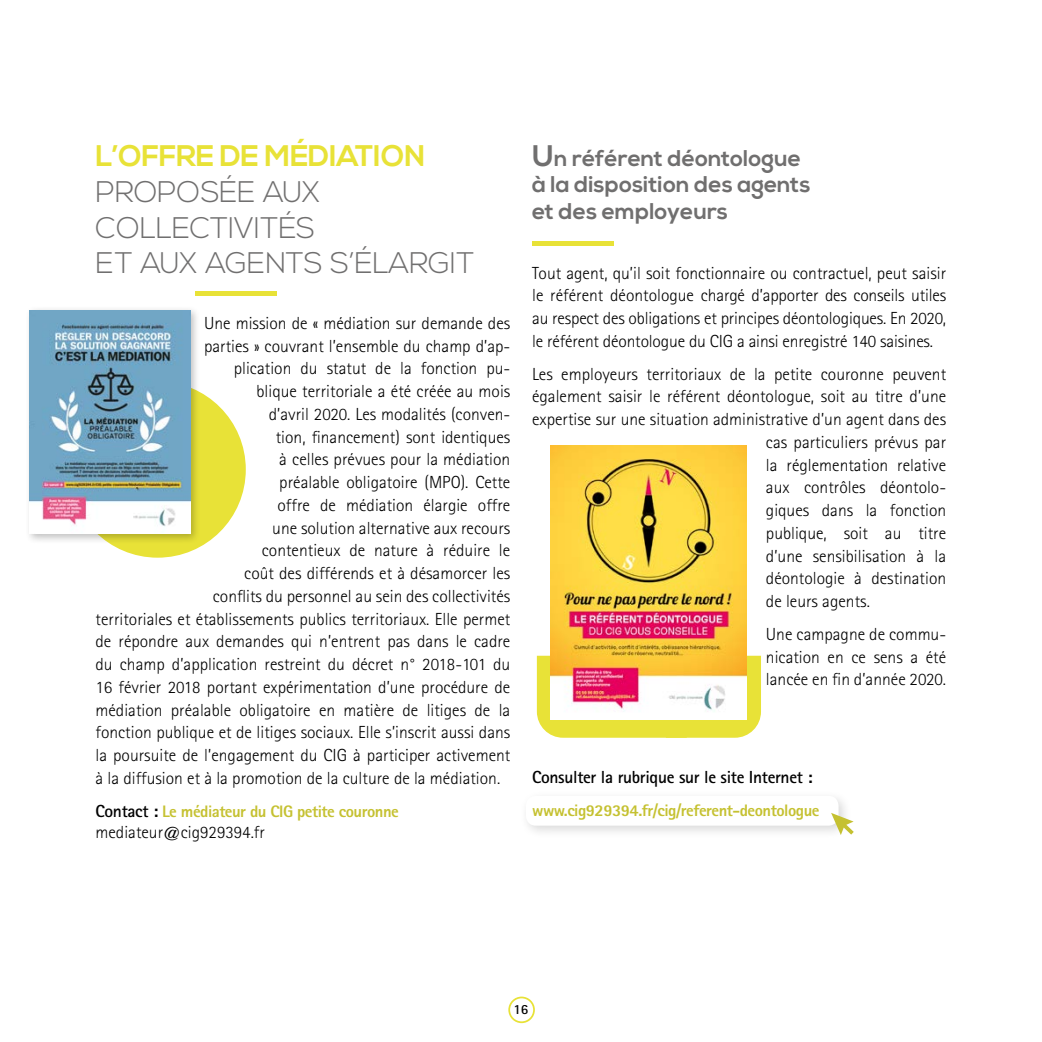
<style>
.page{position:relative;width:1042px;height:1042px;background:#fff}
.page>*{position:absolute;margin:0;border:0;box-sizing:border-box;transform-origin:0 0}
.t1{font:300 29.75px/35.7px "Nexa";letter-spacing:-.01em;color:#706f6f}
.t2{font:700 29.75px "Nexa";letter-spacing:-.01em;color:#e8e237}
.t3{font:700 22.75px/26.2px "Nexa";color:#706f6f}
.t4{font:300 17.5px/22.8px "Rotis Sans Serif";color:#000;text-align:justify}
.t5{font:700 17.5px "Rotis Sans Serif";letter-spacing:-.02em;color:#000}
.t6{font:800 16.62px "Rotis Sans Serif";letter-spacing:-.03em;color:#c5c131}
.t7{font:700 14px "Rotis Sans Serif";color:#000}
.s1{font-weight:700;font-size:17.5px;color:#000}
.s2{font-size:29.75px}
</style>
<div class="page">
<div style="left:519px;top:789px;width:333px;height:50px;background:#000;opacity:.15"></div>
<div style="left:526px;top:796px;width:312px;height:29px;background:#fff;border-radius:10px"></div>
<svg style="left:831px;top:813px;width:23px;height:22px"></svg>
<div style="left:508px;top:996px;width:27px;height:27px;border:2px solid #e8e237;border-radius:50%"></div>
<div style="left:69px;top:381px;width:177px;height:177px;background:#e8e237;border-radius:50%"></div>
<div style="left:25px;top:306px;width:176px;height:238px;background:#000;opacity:.25"></div>
<img style="left:30px;top:310px;width:161px;height:223px">
<hr style="left:195px;top:292px;width:82px;height:4px;background:#e8e237">
<hr style="left:532px;top:242px;width:82px;height:4px;background:#e8e237">
<svg style="left:537px;top:656px;width:224px;height:82px;background:#eae44a"></svg>
<img style="left:551px;top:445px;width:196px;height:274px">
<h1 class="t2" style="left:95px;top:139px;width:331px">L’OFFRE DE MÉDIATION</h1>
<h1 class="t1" style="left:95px;top:175px;width:381px">PROPOSÉE AUX<br>COLLECTIVITÉS<br>ET AUX AGENTS S’ÉLARGIT</h1>
<p class="t4" style="left:204px;top:311px;width:308px">Une mission de « médiation sur demande des</p>
<p class="t4" style="left:204px;top:334px;width:308px">parties » couvrant l’ensemble du champ d’ap-</p>
<p class="t4" style="left:234px;top:357px;width:278px">plication du statut de la fonction pu-</p>
<p class="t4" style="left:256px;top:380px;width:255px">blique territoriale a été créée au mois</p>
<p class="t4" style="left:269px;top:402px;width:243px">d’avril 2020. Les modalités (conven-</p>
<p class="t4" style="left:276px;top:425px;width:236px">tion, financement) sont identiques</p>
<p class="t4" style="left:279px;top:448px;width:233px">à celles prévues pour la médiation</p>
<p class="t4" style="left:279px;top:471px;width:232px">préalable obligatoire (MPO). Cette</p>
<p class="t4" style="left:277px;top:493px;width:234px">offre de médiation élargie offre</p>
<p class="t4" style="left:272px;top:516px;width:240px">une solution alternative aux recours</p>
<p class="t4" style="left:262px;top:539px;width:250px">contentieux de nature à réduire le</p>
<p class="t4" style="left:244px;top:562px;width:267px">coût des différends et à désamorcer les</p>
<p class="t4" style="left:213px;top:584px;width:299px">conflits du personnel au sein des collectivités</p>
<p class="t4" style="left:95px;top:607px;width:416px">territoriales et établissements publics territoriaux. Elle permet</p>
<p class="t4" style="left:95px;top:630px;width:416px">de répondre aux demandes qui n’entrent pas dans le cadre</p>
<p class="t4" style="left:95px;top:653px;width:416px">du champ d’application restreint du décret n° 2018-101 du</p>
<p class="t4" style="left:95px;top:675px;width:416px">16 février 2018 portant expérimentation d’une procédure de</p>
<p class="t4" style="left:95px;top:698px;width:416px">médiation préalable obligatoire en matière de litiges de la</p>
<p class="t4" style="left:95px;top:721px;width:416px">fonction publique et de litiges sociaux. Elle s’inscrit aussi dans</p>
<p class="t4" style="left:95px;top:744px;width:416px">la poursuite de l’engagement du CIG à participer activement</p>
<p class="t4" style="left:95px;top:766px;width:406px">à la diffusion et à la promotion de la culture de la médiation.</p>
<p class="t6" style="left:95px;top:800px;width:305px"><span class="s1">Contact :</span> Le médiateur du CIG petite couronne</p>
<p class="t4" style="left:95px;top:820px;width:171px">mediateur@cig929394.fr</p>
<h2 class="t3" style="left:532px;top:146px;width:280px"><span class="s2">U</span>n référent déontologue à la disposition des agents et des employeurs</h2>
<p class="t4" style="left:532px;top:261px;width:416px">Tout agent, qu’il soit fonctionnaire ou contractuel, peut saisir le référent déontologue chargé d’apporter des conseils utiles au respect des obligations et principes déontologiques. En 2020, le référent déontologue du CIG a ainsi enregistré 140 saisines.</p>
<p class="t4" style="left:532px;top:362px;width:416px">Les employeurs territoriaux de la petite couronne peuvent</p>
<p class="t4" style="left:532px;top:385px;width:416px">également saisir le référent déontologue, soit au titre d’une</p>
<p class="t4" style="left:532px;top:408px;width:416px">expertise sur une situation administrative d’un agent dans des</p>
<p class="t4" style="left:766px;top:431px;width:182px">cas particuliers prévus par</p>
<p class="t4" style="left:766px;top:453px;width:182px">la réglementation relative</p>
<p class="t4" style="left:766px;top:476px;width:182px">aux contrôles déontolo-</p>
<p class="t4" style="left:766px;top:499px;width:182px">giques dans la fonction</p>
<p class="t4" style="left:766px;top:522px;width:182px">publique, soit au titre</p>
<p class="t4" style="left:766px;top:544px;width:182px">d’une sensibilisation à la</p>
<p class="t4" style="left:766px;top:567px;width:182px">déontologie à destination</p>
<p class="t4" style="left:766px;top:590px;width:106px">de leurs agents.</p>
<p class="t4" style="left:766px;top:622px;width:182px">Une campagne de commu&shy;nication en ce sens a été lancée en fin d’année 2020.</p>
<p class="t5" style="left:532px;top:766px;width:282px">Consulter la rubrique sur le site Internet :</p>
<p class="t6" style="left:532px;top:800px;width:289px">www.cig929394.fr/cig/referent-deontologue</p>
<p class="t7" style="left:513px;top:1001px;width:17px">16</p>
</div>
